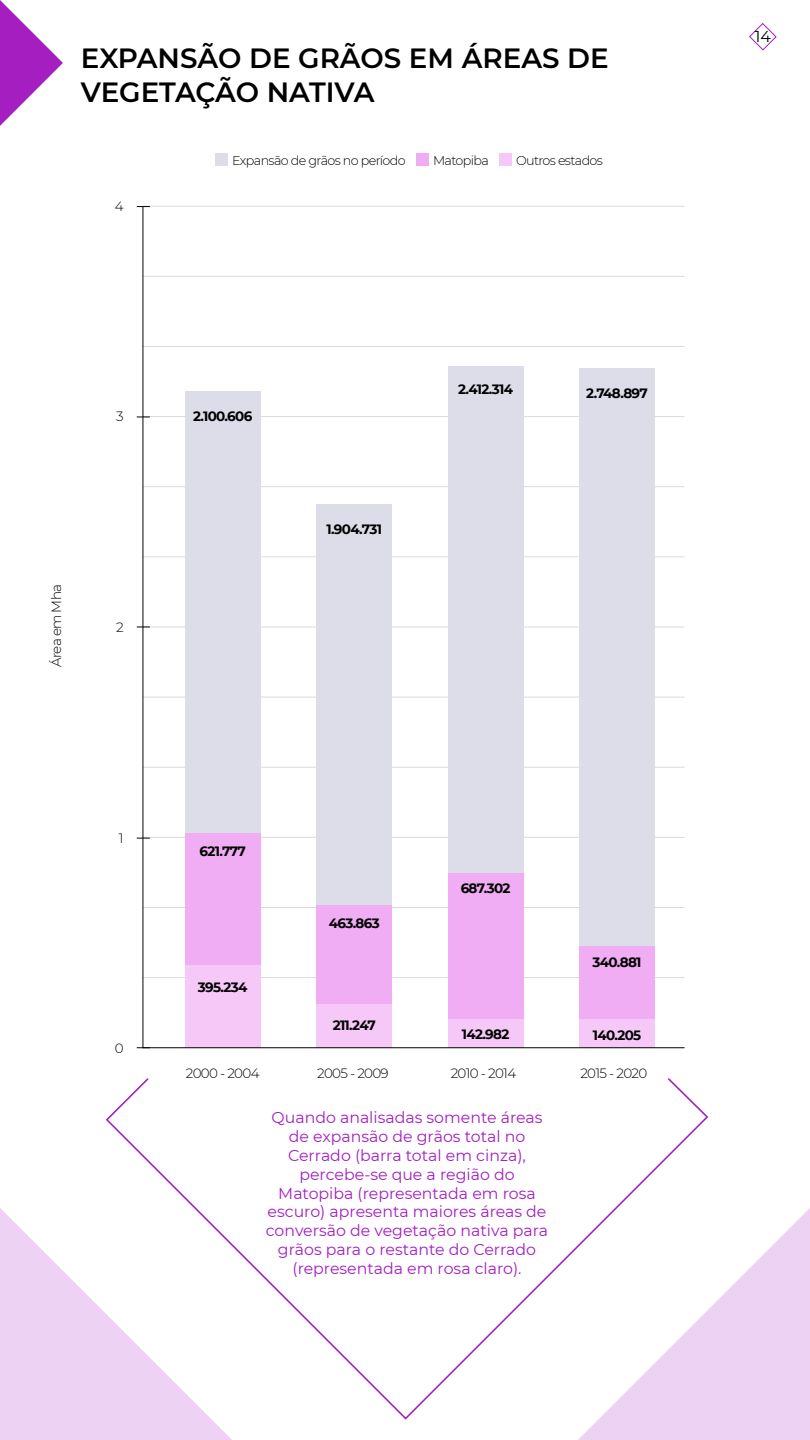
<style>
.page{position:relative;width:810px;height:1440px;background:#fff}
.page>*{position:absolute;margin:0;border:0;box-sizing:border-box;transform-origin:0 0}
.t1{font:600 27.75px/33.3px "Montserrat";color:#000}
.t2{font:15.75px/18.9px "Montserrat";color:#a41ec0;text-align:center}
.t3{font:15.75px "Montserrat";color:#000}
.t4{font:700 13.5px "Montserrat";letter-spacing:-.05em;color:#000}
.t5{font:300 13.5px "Montserrat";letter-spacing:-.05em;color:#000}
.t6{font:300 12.75px "Montserrat";letter-spacing:-.05em;color:#000}
</style>
<div class="page">
<svg style="left:749px;top:23px;width:28px;height:27px"></svg>
<hr style="left:143px;top:977px;width:542px;height:1px;background:#dbdbdb">
<hr style="left:143px;top:907px;width:542px;height:1px;background:#dbdbdb">
<hr style="left:143px;top:837px;width:542px;height:1px;background:#dbdbdb">
<hr style="left:143px;top:767px;width:542px;height:1px;background:#dbdbdb">
<hr style="left:143px;top:697px;width:542px;height:1px;background:#dbdbdb">
<hr style="left:143px;top:627px;width:542px;height:1px;background:#dbdbdb">
<hr style="left:143px;top:556px;width:542px;height:1px;background:#dbdbdb">
<hr style="left:143px;top:486px;width:542px;height:1px;background:#dbdbdb">
<hr style="left:143px;top:416px;width:542px;height:1px;background:#dbdbdb">
<hr style="left:143px;top:346px;width:542px;height:1px;background:#dbdbdb">
<hr style="left:143px;top:276px;width:542px;height:1px;background:#dbdbdb">
<hr style="left:143px;top:206px;width:542px;height:1px;background:#dbdbdb">
<svg style="left:105px;top:1078px;width:604px;height:342px"></svg>
<svg style="left:0;top:0;width:63px;height:126px"></svg>
<div style="left:215px;top:153px;width:13px;height:13px;background:#ddddea"></div>
<div style="left:416px;top:153px;width:13px;height:13px;background:#f1adf3"></div>
<div style="left:499px;top:153px;width:13px;height:13px;background:#f5c8f7"></div>
<hr style="left:143px;top:207px;width:1px;height:841px;background:#040503">
<svg style="left:137px;top:206px;width:13px;height:1px"></svg>
<svg style="left:137px;top:417px;width:13px;height:1px"></svg>
<svg style="left:137px;top:627px;width:13px;height:1px"></svg>
<svg style="left:137px;top:838px;width:13px;height:1px"></svg>
<div style="left:185px;top:965px;width:75px;height:83px;background:#f5c8f7"></div>
<div style="left:185px;top:833px;width:75px;height:132px;background:#f1adf3"></div>
<div style="left:185px;top:391px;width:75px;height:442px;background:#ddddea"></div>
<div style="left:316px;top:1003px;width:76px;height:45px;background:#f5c8f7"></div>
<div style="left:316px;top:905px;width:76px;height:98px;background:#f1adf3"></div>
<div style="left:316px;top:504px;width:76px;height:401px;background:#ddddea"></div>
<div style="left:448px;top:1018px;width:75px;height:30px;background:#f5c8f7"></div>
<div style="left:448px;top:872px;width:75px;height:146px;background:#f1adf3"></div>
<div style="left:448px;top:366px;width:75px;height:506px;background:#ddddea"></div>
<div style="left:579px;top:1018px;width:76px;height:30px;background:#f5c8f7"></div>
<div style="left:579px;top:946px;width:76px;height:72px;background:#f1adf3"></div>
<div style="left:579px;top:368px;width:76px;height:578px;background:#ddddea"></div>
<svg style="left:0;top:1208px;width:232px;height:232px"></svg>
<svg style="left:578px;top:1208px;width:232px;height:232px"></svg>
<hr style="left:143px;top:1047px;width:542px;height:1px;background:#040503">
<p class="t1" style="left:81px;top:41px;width:529px">EXPANSÃO DE GRÃOS EM ÁREAS DE<br>VEGETAÇÃO NATIVA</p>
<p class="t5" style="left:115px;top:197px;width:10px">4</p>
<p class="t6" style="left:232px;top:152px;width:175px">Expansão de grãos no período</p>
<p class="t6" style="left:433px;top:152px;width:57px">Matopiba</p>
<p class="t6" style="left:516px;top:152px;width:88px">Outros estados</p>
<p class="t5" style="left:116px;top:407px;width:9px">3</p>
<p class="t5" style="left:47px;top:667px;width:84px;rotate:-90deg">Área em Mha</p>
<p class="t5" style="left:116px;top:618px;width:9px">2</p>
<p class="t4" style="left:193px;top:407px;width:61px">2.100.606</p>
<p class="t4" style="left:326px;top:519px;width:57px">1.904.731</p>
<p class="t4" style="left:458px;top:379px;width:56px">2.412.314</p>
<p class="t4" style="left:586px;top:383px;width:63px">2.748.897</p>
<p class="t5" style="left:119px;top:829px;width:6px">1</p>
<p class="t5" style="left:115px;top:1039px;width:10px">0</p>
<p class="t4" style="left:200px;top:841px;width:48px">621.777</p>
<p class="t4" style="left:198px;top:977px;width:51px">395.234</p>
<p class="t5" style="left:186px;top:1064px;width:75px">2000 - 2004</p>
<p class="t4" style="left:329px;top:913px;width:53px">463.863</p>
<p class="t4" style="left:333px;top:1016px;width:45px">211.247</p>
<p class="t5" style="left:317px;top:1064px;width:73px">2005 - 2009</p>
<p class="t4" style="left:461px;top:879px;width:51px">687.302</p>
<p class="t4" style="left:462px;top:1024px;width:49px">142.982</p>
<p class="t5" style="left:451px;top:1064px;width:67px">2010 - 2014</p>
<p class="t2" style="left:266px;top:1107px;width:284px">Quando analisadas somente áreas de expansão de grãos total no<br>Cerrado (barra total em cinza), percebe-se que a região do<br>Matopiba (representada em rosa escuro) apresenta maiores áreas de conversão de vegetação nativa para grãos para o restante do Cerrado (representada em rosa claro).</p>
<p class="t4" style="left:593px;top:953px;width:51px">340.881</p>
<p class="t4" style="left:593px;top:1026px;width:50px">140.205</p>
<p class="t5" style="left:580px;top:1064px;width:68px">2015 - 2020</p>
<p class="t3" style="left:755px;top:26px;width:18px">14</p>
</div>
